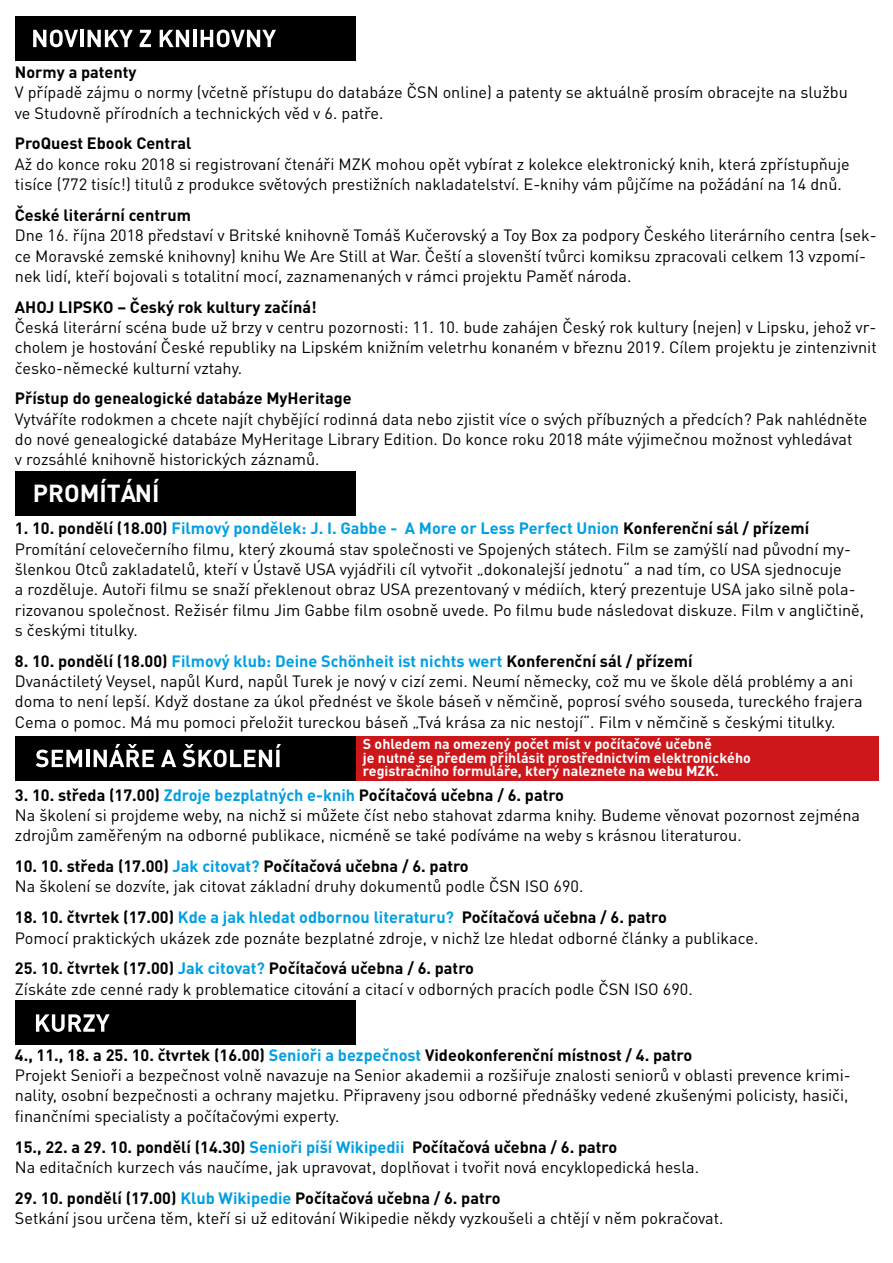
<style>
.page{position:relative;width:893px;height:1263px;background:#fff}
.page>*{position:absolute;margin:0;border:0;box-sizing:border-box;transform-origin:0 0}
.t1{font:700 24.3px "DIN Pro";color:#fff}
.t2{font:16.2px/20.2px "DIN Pro";color:#000}
.t3{font:700 16.2px "DIN Pro";color:#000}
.t4{font:700 14.25px/13.2px "DIN Pro";color:#fff}
.s1{font-weight:700}
.s2{font-weight:700;color:#009fe3}
</style>
<div class="page">
<div style="left:15px;top:16px;width:341px;height:44px;background:#000"></div>
<svg style="left:33px;top:30px;width:45px;height:17px"></svg>
<hr style="left:80px;top:30px;width:3px;height:17px;background:#fff">
<svg style="left:88px;top:30px;width:45px;height:17px"></svg>
<svg style="left:140px;top:30px;width:11px;height:17px"></svg>
<svg style="left:160px;top:30px;width:29px;height:17px"></svg>
<hr style="left:193px;top:30px;width:4px;height:17px;background:#fff">
<svg style="left:201px;top:30px;width:75px;height:17px"></svg>
<div style="left:15px;top:471px;width:341px;height:44px;background:#000"></div>
<div style="left:15px;top:736px;width:341px;height:44px;background:#000"></div>
<svg style="left:36px;top:750px;width:46px;height:17px"></svg>
<hr style="left:86px;top:750px;width:4px;height:17px;background:#fff">
<svg style="left:94px;top:744px;width:60px;height:23px"></svg>
<svg style="left:161px;top:750px;width:15px;height:17px"></svg>
<svg style="left:182px;top:744px;width:99px;height:23px"></svg>
<div style="left:356px;top:736px;width:522px;height:44px;background:#cd171a"></div>
<div style="left:15px;top:1000px;width:341px;height:44px;background:#000"></div>
<svg style="left:36px;top:1014px;width:74px;height:18px"></svg>
<p class="t3" style="left:15px;top:61px;width:123px">Normy a patenty</p>
<p class="t2" style="left:15px;top:82px;width:834px">V případě zájmu o normy (včetně přístupu do databáze ČSN online) a patenty se aktuálně prosím obracejte na službu ve Studovně přírodních a technických věd v 6. patře.</p>
<p class="t3" style="left:15px;top:133px;width:178px">ProQuest Ebook Central</p>
<p class="t2" style="left:15px;top:153px;width:836px">Až do konce roku 2018 si registrovaní čtenáři MZK mohou opět vybírat z kolekce elektronický knih, která zpřístupňuje tisíce (772 tisíc!) titulů z produkce světových prestižních nakladatelství. E-knihy vám půjčíme na požádání na 14 dnů.</p>
<p class="t3" style="left:15px;top:204px;width:178px">České literární centrum</p>
<p class="t2" style="left:15px;top:225px;width:863px">Dne 16. října 2018 představí v Britské knihovně Tomáš Kučerovský a Toy Box za podpory Českého literárního centra (sek&shy;ce Moravské zemské knihovny) knihu We Are Still at War. Čeští a slovenští tvůrci komiksu zpracovali celkem 13 vzpomí&shy;nek lidí, kteří bojovali s totalitní mocí, zaznamenaných v rámci projektu Paměť národa.</p>
<p class="t3" style="left:15px;top:296px;width:303px">AHOJ LIPSKO – Český rok kultury začíná!</p>
<p class="t2" style="left:15px;top:316px;width:863px;text-align:justify">Česká literární scéna bude už brzy v centru pozornosti: 11. 10. bude zahájen Český rok kultury (nejen) v Lipsku, jehož vr&shy;cholem je hostování České republiky na Lipském knižním veletrhu konaném v březnu 2019. Cílem projektu je zintenzivnit česko-německé kulturní vztahy.</p>
<p class="t3" style="left:15px;top:387px;width:338px">Přístup do genealogické databáze MyHeritage</p>
<p class="t2" style="left:15px;top:408px;width:854px">Vytváříte rodokmen a chcete najít chybějící rodinná data nebo zjistit více o svých příbuzných a předcích? Pak nahlédněte do nové genealogické databáze MyHeritage Library Edition. Do konce roku 2018 máte výjimečnou možnost vyhledávat<br>v rozsáhlé knihovně historických záznamů.</p>
<h1 class="t1" style="left:33px;top:477px;width:128px">PROMÍTÁNÍ</h1>
<p class="t2" style="left:15px;top:518px;width:851px"><span class="s1">1. 10. pondělí (18.00)</span> <span class="s2">Filmový pondělek: J. I. Gabbe - A More or Less Perfect Union</span> <span class="s1">Konferenční sál / přízemí </span>Promítání celovečerního filmu, který zkoumá stav společnosti ve Spojených státech. Film se zamýšlí nad původní my&shy;šlenkou Otců zakladatelů, kteří v Ústavě USA vyjádřili cíl vytvořit „dokonalejší jednotu“ a nad tím, co USA sjednocuje<br>a rozděluje. Autoři filmu se snaží překlenout obraz USA prezentovaný v médiích, který prezentuje USA jako silně pola&shy;rizovanou společnost. Režisér filmu Jim Gabbe film osobně uvede. Po filmu bude následovat diskuze. Film v angličtině, s českými titulky.</p>
<p class="t2" style="left:15px;top:650px;width:849px"><span class="s1">8. 10. pondělí (18.00)</span> <span class="s2">Filmový klub: Deine Schönheit ist nichts wert</span> <span class="s1">Konferenční sál / přízemí<br></span>Dvanáctiletý Veysel, napůl Kurd, napůl Turek je nový v cizí zemi. Neumí německy, což mu ve škole dělá problémy a ani doma to není lepší. Když dostane za úkol přednést ve škole báseň v němčině, poprosí svého souseda, tureckého frajera Cema o pomoc. Má mu pomoci přeložit tureckou báseň „Tvá krása za nic nestojí“. Film v němčině s českými titulky.</p>
<p class="t4" style="left:363px;top:737px;width:389px">S ohledem na omezený počet míst v počítačové učebně<br>je nutné se předem přihlásit prostřednictvím elektronického registračního formuláře, který naleznete na webu MZK.</p>
<p class="t2" style="left:15px;top:784px;width:847px"><span class="s1">3. 10. středa (17.00)</span> <span class="s2">Zdroje bezplatných e-knih</span> <span class="s1">Počítačová učebna / 6. patro<br></span>Na školení si projdeme weby, na nichž si můžete číst nebo stahovat zdarma knihy. Budeme věnovat pozornost zejména zdrojům zaměřeným na odborné publikace, nicméně se také podíváme na weby s krásnou literaturou.</p>
<p class="t2" style="left:15px;top:855px;width:570px"><span class="s1">10. 10. středa (17.00)</span> <span class="s2">Jak citovat?</span> <span class="s1">Počítačová učebna / 6. patro<br></span>Na školení se dozvíte, jak citovat základní druhy dokumentů podle ČSN ISO 690.</p>
<p class="t2" style="left:15px;top:907px;width:745px"><span class="s1">18. 10. čtvrtek (17.00)</span> <span class="s2">Kde a jak hledat odbornou literaturu?</span> <span class="s1">Počítačová učebna / 6. patro<br></span>Pomocí praktických ukázek zde poznáte bezplatné zdroje, v nichž lze hledat odborné články a publikace.</p>
<p class="t2" style="left:15px;top:958px;width:679px"><span class="s1">25. 10. čtvrtek (17.00)</span> <span class="s2">Jak citovat?</span> <span class="s1">Počítačová učebna / 6. patro<br></span>Získáte zde cenné rady k problematice citování a citací v odborných pracích podle ČSN ISO 690.</p>
<p class="t2" style="left:15px;top:1044px;width:837px"><span class="s1">4., 11., 18. a 25. 10. čtvrtek (16.00)</span> <span class="s2">Senioři a bezpečnost</span> <span class="s1">Videokonferenční místnost / 4. patro<br></span>Projekt Senioři a bezpečnost volně navazuje na Senior akademii a rozšiřuje znalosti seniorů v oblasti prevence krimi&shy;nality, osobní bezpečnosti a ochrany majetku. Připraveny jsou odborné přednášky vedené zkušenými policisty, hasiči, finančními specialisty a počítačovými experty.</p>
<p class="t2" style="left:15px;top:1136px;width:686px"><span class="s1">15., 22. a 29. 10. pondělí (14.30)</span> <span class="s2">Senioři píší Wikipedii</span> <span class="s1">Počítačová učebna / 6. patro<br></span>Na editačních kurzech vás naučíme, jak upravovat, doplňovat i tvořit nová encyklopedická hesla.</p>
<p class="t2" style="left:15px;top:1187px;width:710px"><span class="s1">29. 10. pondělí (17.00)</span> <span class="s2">Klub Wikipedie</span> <span class="s1">Počítačová učebna / 6. patro<br></span>Setkání jsou určena těm, kteří si už editování Wikipedie někdy vyzkoušeli a chtějí v něm pokračovat.</p>
</div>
